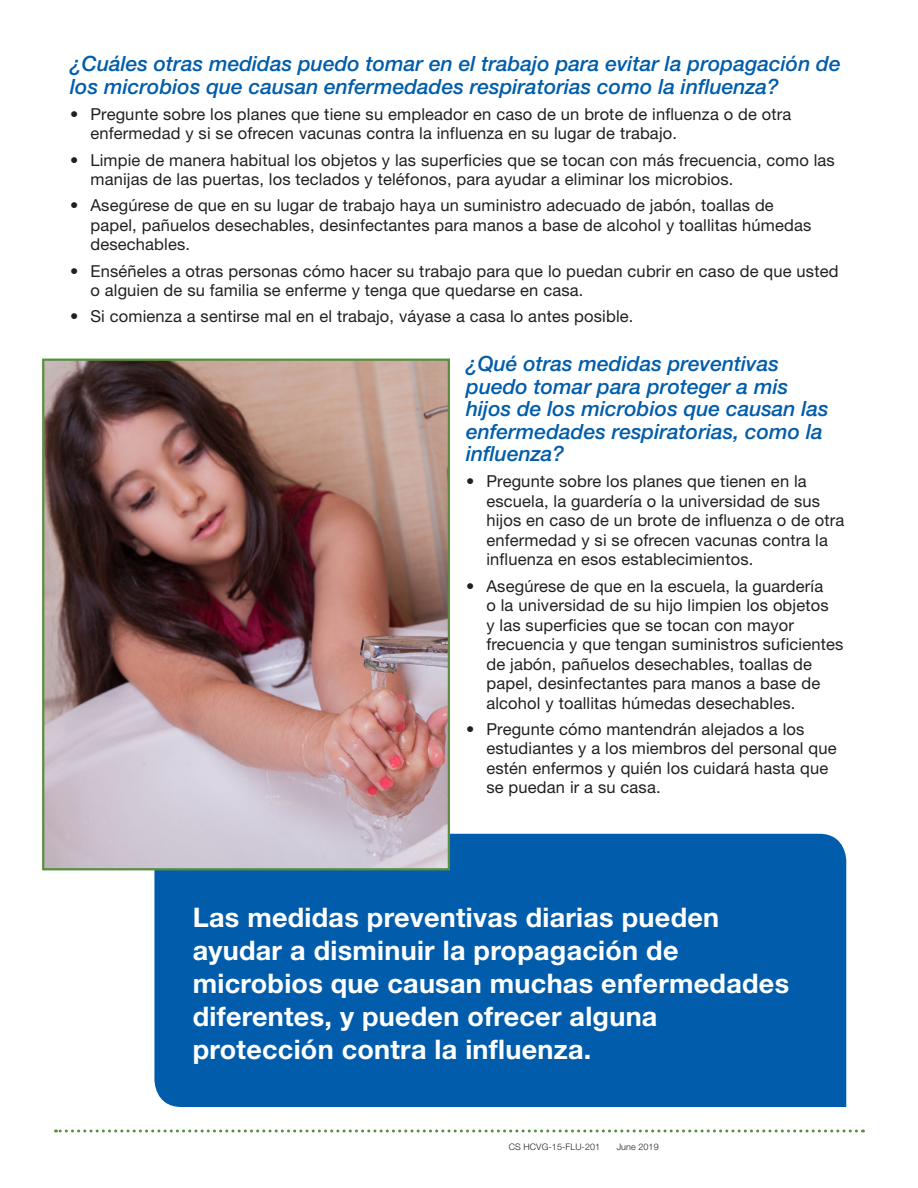
<style>
.page{position:relative;width:918px;height:1188px;background:#fff}
.page>*{position:absolute;margin:0;border:0;box-sizing:border-box;transform-origin:0 0}
.H1-sub{font:700 27px/33px "Helvetica Neue LT Std";letter-spacing:.01em;color:#fff}
.t1{font:italic 500 21px/22.5px "Helvetica Neue LT Std";color:#015dab}
.t2{font:16.5px/19.5px "Helvetica Neue LT Std";letter-spacing:.01em;color:#231f20}
.t3{font:300 9px "Helvetica Neue LT Std";letter-spacing:.01em;color:#231f20}
</style>
<div class="page">
<div style="left:154px;top:834px;width:692px;height:273px;background:#015dab"></div>
<svg style="left:56px;top:1130px;width:800px;height:2px"></svg>
<img style="left:45px;top:362px;width:402px;height:505px">
<div style="left:42px;top:359px;width:408px;height:511px;border:2px solid #588f3f"></div>
<h2 class="t1" style="left:70px;top:52px;width:772px">¿Cuáles otras medidas puedo tomar en el trabajo para evitar la propagación de los microbios que causan enfermedades respiratorias como la influenza?</h2>
<p class="t2" style="left:90px;top:104px;width:702px;text-indent:-20px">• Pregunte sobre los planes que tiene su empleador en caso de un brote de influenza o de otra enfermedad y si se ofrecen vacunas contra la influenza en su lugar de trabajo.</p>
<p class="t2" style="left:90px;top:150px;width:746px;text-indent:-20px">• Limpie de manera habitual los objetos y las superficies que se tocan con más frecuencia, como las manijas de las puertas, los teclados y teléfonos, para ayudar a eliminar los microbios.</p>
<p class="t2" style="left:90px;top:196px;width:723px;text-indent:-20px">• Asegúrese de que en su lugar de trabajo haya un suministro adecuado de jabón, toallas de papel, pañuelos desechables, desinfectantes para manos a base de alcohol y toallitas húmedas desechables.</p>
<p class="t2" style="left:90px;top:261px;width:750px;text-indent:-20px">• Enséñeles a otras personas cómo hacer su trabajo para que lo puedan cubrir en caso de que usted o alguien de su familia se enferme y tenga que quedarse en casa.</p>
<p class="t2" style="left:70px;top:307px;width:565px">• Si comienza a sentirse mal en el trabajo, váyase a casa lo antes posible.</p>
<h2 class="t1" style="left:466px;top:352px;width:364px">¿Qué otras medidas preventivas puedo tomar para proteger a mis hijos de los microbios que causan las enfermedades respiratorias, como la influenza?</h2>
<p class="t2" style="left:486px;top:472px;width:359px;text-indent:-20px">• Pregunte sobre los planes que tienen en la escuela, la guardería o la universidad de sus hijos en caso de un brote de influenza o de otra enfermedad y si se ofrecen vacunas contra la influenza en esos establecimientos.</p>
<p class="t2" style="left:486px;top:576px;width:358px;text-indent:-20px">• Asegúrese de que en la escuela, la guardería<br>o la universidad de su hijo limpien los objetos<br>y las superficies que se tocan con mayor frecuencia y que tengan suministros suficientes de jabón, pañuelos desechables, toallas de papel, desinfectantes para manos a base de alcohol y toallitas húmedas desechables.</p>
<p class="t2" style="left:486px;top:719px;width:352px;text-indent:-20px">• Pregunte cómo mantendrán alejados a los estudiantes y a los miembros del personal que estén enfermos y quién los cuidará hasta que se puedan ir a su casa.</p>
<h1 class="H1-sub" style="left:193px;top:900px;width:598px">Las medidas preventivas diarias pueden ayudar a disminuir la propagación de microbios que causan muchas enfermedades diferentes, y pueden ofrecer alguna protección contra la influenza.</h1>
<p class="t3" style="left:509px;top:1141px;width:93px">CS HCVG-15-FLU-201</p>
<p class="t3" style="left:617px;top:1141px;width:44px">June 2019</p>
</div>
